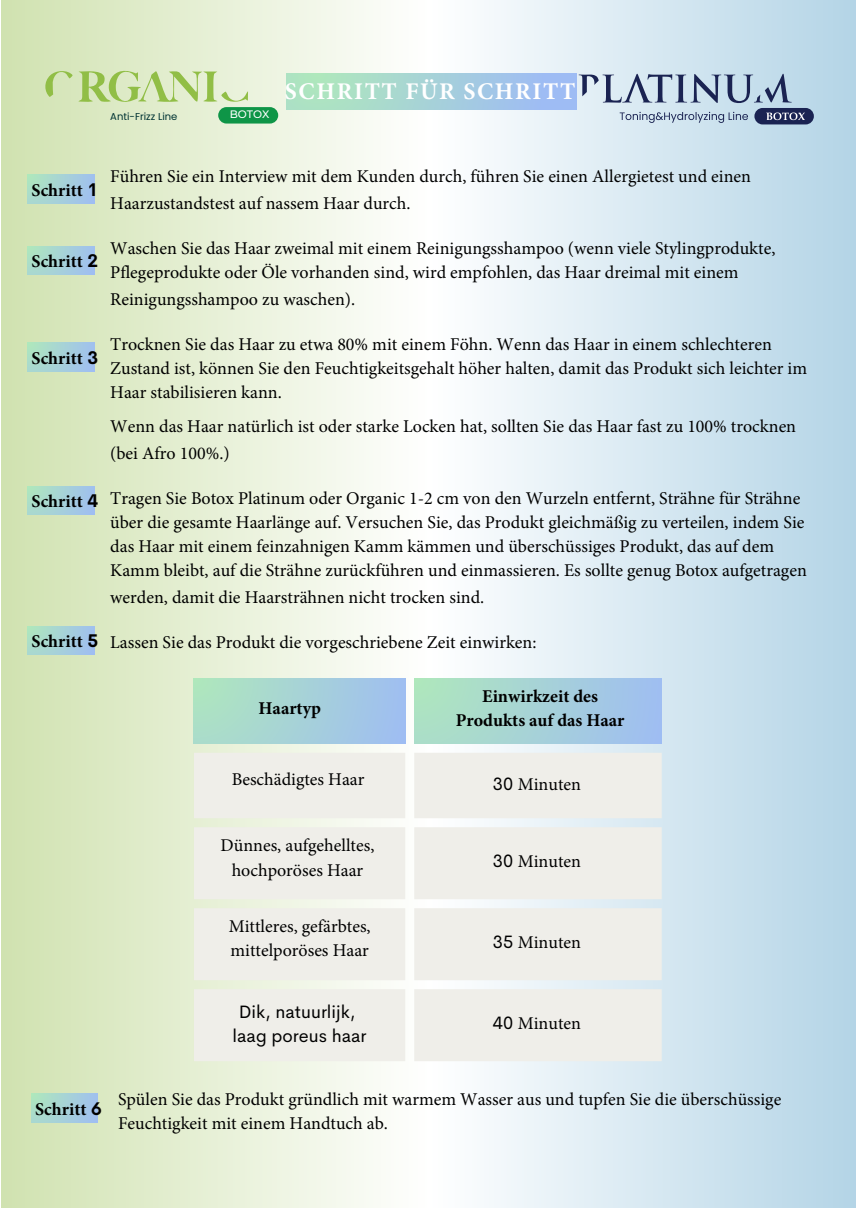
<style>
.page{position:relative;width:856px;height:1208px;background:#fff}
.page>*{position:absolute;margin:0;border:0;box-sizing:border-box;transform-origin:0 0}
.t1{font:700 24px "Minion Pro";letter-spacing:.065em;color:#fff}
.t2{font:18px/24px "Minion Pro";color:#000}
.t3{font:700 18px/24px "Minion Pro";color:#000;text-align:center}
.t4{font:18px "Cerebri Sans";color:#000}
.t5{font:500 10.8px "Montserrat";letter-spacing:-.005em;color:#fff}
.t6{font:10px "Poppins";color:#033}
.s1{font-family:"Cerebri Sans"}
</style>
<div class="page">
<div style="left:1px;top:1px;width:428px;height:1206px;background:linear-gradient(to right,#d0e2b0,#fefefe)"></div>
<div style="left:428px;top:1px;width:428px;height:1206px;background:linear-gradient(to right,#fff,#b4d4e6)"></div>
<div style="left:286px;top:73px;width:291px;height:37px;background:linear-gradient(to right,#b0eab9,#9db9f8)"></div>
<svg style="left:579px;top:74px;width:213px;height:29px;background:#a2b3c7"></svg>
<svg style="left:620px;top:112px;width:128px;height:11px"></svg>
<div style="left:754px;top:108px;width:60px;height:16px;background:#1a2352;border-radius:8px"></div>
<svg style="left:766px;top:112px;width:39px;height:8px"></svg>
<svg style="left:43px;top:63px;width:205px;height:42px;background:#cfe1ae"></svg>
<div style="left:218px;top:107px;width:60px;height:16px;background:#0e9547;border-radius:8px"></div>
<div style="left:28px;top:246px;width:66px;height:29px;background:linear-gradient(to right,#ade3c2,#a0c1ee)"></div>
<div style="left:28px;top:343px;width:66px;height:28px;background:linear-gradient(to right,#ade2c2,#a0c1ee)"></div>
<div style="left:28px;top:175px;width:66px;height:28px;background:linear-gradient(to right,#ade2c2,#a0c1ee)"></div>
<div style="left:28px;top:486px;width:66px;height:28px;background:linear-gradient(to right,#ade3c2,#a0c1ee)"></div>
<div style="left:28px;top:626px;width:66px;height:28px;background:linear-gradient(to right,#ade3c2,#a0c1ee)"></div>
<svg style="left:194px;top:752px;width:468px;height:309px;background:#efefea"></svg>
<div style="left:194px;top:678px;width:211px;height:65px;background:linear-gradient(to right,#aee5bf,#9fbff1)"></div>
<div style="left:414px;top:678px;width:248px;height:65px;background:linear-gradient(to right,#aee5be,#9fbef1)"></div>
<div style="left:31px;top:1093px;width:67px;height:29px;background:linear-gradient(to right,#ade3c1,#a0c0ef)"></div>
<p class="t6" style="left:110px;top:110px;width:69px">Anti-Frizz Line</p>
<p class="t5" style="left:230px;top:108px;width:41px">BOTOX</p>
<p class="t1" style="left:285px;top:75px;width:292px">SCHRITT FÜR SCHRITT</p>
<p class="t3" style="left:32px;top:178px;width:68px">Schritt <span class="s1">1</span></p>
<p class="t3" style="left:32px;top:249px;width:68px">Schritt <span class="s1">2</span></p>
<p class="t3" style="left:32px;top:346px;width:68px">Schritt <span class="s1">3</span></p>
<p class="t3" style="left:32px;top:489px;width:68px">Schritt <span class="s1">4</span></p>
<p class="t3" style="left:32px;top:629px;width:68px">Schritt <span class="s1">5</span></p>
<p class="t2" style="left:110px;top:163px;width:642px;line-height:26.4px">Führen Sie ein Interview mit dem Kunden durch, führen Sie einen Allergietest und einen<br>Haarzustandstest auf nassem Haar durch.</p>
<p class="t2" style="left:110px;top:236px;width:667px">Waschen Sie das Haar zweimal mit einem Reinigungsshampoo (wenn viele Stylingprodukte,<br>Pflegeprodukte oder Öle vorhanden sind, wird empfohlen, das Haar dreimal mit einem</p>
<p class="t2" style="left:110px;top:287px;width:246px">Reinigungsshampoo zu waschen).</p>
<p class="t2" style="left:110px;top:332px;width:698px">Trocknen Sie das Haar zu etwa 80% mit einem Föhn. Wenn das Haar in einem schlechteren<br>Zustand ist, können Sie den Feuchtigkeitsgehalt höher halten, damit das Produkt sich leichter im<br>Haar stabilisieren kann.</p>
<p class="t2" style="left:110px;top:413px;width:687px;line-height:26.4px">Wenn das Haar natürlich ist oder starke Locken hat, sollten Sie das Haar fast zu 100% trocknen (bei Afro 100%.)</p>
<p class="t2" style="left:110px;top:486px;width:698px">Tragen Sie Botox Platinum oder Organic 1-2 cm von den Wurzeln entfernt, Strähne für Strähne über die gesamte Haarlänge auf. Versuchen Sie, das Produkt gleichmäßig zu verteilen, indem Sie das Haar mit einem feinzahnigen Kamm kämmen und überschüssiges Produkt, das auf dem Kamm bleibt, auf die Strähne zurückführen und einmassieren. Es sollte genug Botox aufgetragen</p>
<p class="t2" style="left:110px;top:585px;width:376px">werden, damit die Haarsträhnen nicht trocken sind.</p>
<p class="t2" style="left:110px;top:630px;width:428px">Lassen Sie das Produkt die vorgeschriebene Zeit einwirken:</p>
<p class="t3" style="left:258px;top:696px;width:64px">Haartyp</p>
<p class="t3" style="left:456px;top:684px;width:170px">Einwirkzeit des<br>Produkts auf das Haar</p>
<p class="t2" style="left:232px;top:767px;width:134px">Beschädigtes Haar</p>
<p class="t2" style="left:493px;top:772px;width:90px"><span class="s1">30</span> Minuten</p>
<p class="t2" style="left:221px;top:833px;width:155px;line-height:24.6px;text-align:center">Dünnes, aufgehelltes, hochporöses Haar</p>
<p class="t2" style="left:229px;top:913px;width:143px;line-height:24.6px">Mittleres, gefärbtes, mittelporöses Haar</p>
<p class="t4" style="left:239px;top:999px;width:118px">Dik, natuurlijk,</p>
<p class="t4" style="left:233px;top:1024px;width:135px">laag poreus haar</p>
<p class="t2" style="left:493px;top:849px;width:90px"><span class="s1">30</span> Minuten</p>
<p class="t2" style="left:493px;top:930px;width:90px"><span class="s1">35</span> Minuten</p>
<p class="t2" style="left:493px;top:1011px;width:90px"><span class="s1">40</span> Minuten</p>
<p class="t3" style="left:35px;top:1097px;width:68px">Schritt <span class="s1">6</span></p>
<p class="t2" style="left:118px;top:1087px;width:665px">Spülen Sie das Produkt gründlich mit warmem Wasser aus und tupfen Sie die überschüssige<br>Feuchtigkeit mit einem Handtuch ab.</p>
</div>
